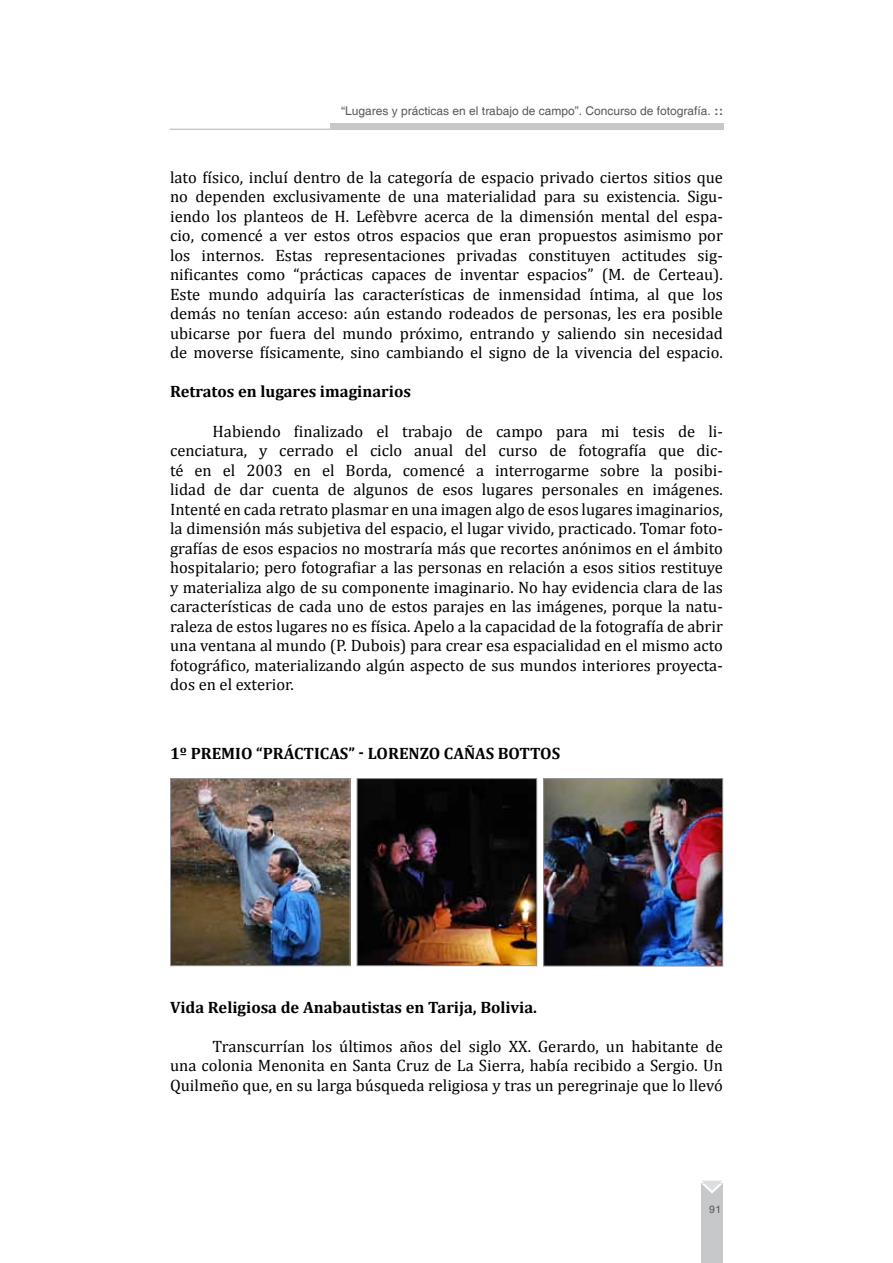
<style>
.page{position:relative;width:893px;height:1263px;background:#fff}
.page>*{position:absolute;margin:0;border:0;box-sizing:border-box;transform-origin:0 0}
.t1{font:16.5px/19.5px "Cambria";color:#000;text-align:justify}
.t2{font:700 16.5px "Cambria";color:#000}
.t3{font:12px "Helvetica";color:#58595b}
.t4{font:10.5px "Helvetica";color:#58595b}
.s1{font-weight:700}
</style>
<div class="page">
<hr style="left:170px;top:129px;width:553px;height:1px;background:#c7c8ca">
<div style="left:330px;top:124px;width:393px;height:6px;background:#c7c8ca"></div>
<div style="left:701px;top:1184px;width:22px;height:79px;background:#c7c8ca"></div>
<svg style="left:701px;top:1180px;width:22px;height:13px"></svg>
<img style="left:172px;top:780px;width:177px;height:184px">
<div style="left:170px;top:778px;width:181px;height:188px;border:1px solid #939598"></div>
<img style="left:359px;top:780px;width:176px;height:184px">
<div style="left:357px;top:778px;width:180px;height:188px;border:1px solid #939598"></div>
<img style="left:545px;top:780px;width:176px;height:184px">
<div style="left:543px;top:778px;width:180px;height:188px;border:1px solid #939598"></div>
<p class="t3" style="left:341px;top:104px;width:383px">“Lugares y prácticas en el trabajo de campo”. Concurso de fotografía. <span class="s1">::</span></p>
<p class="t1" style="left:170px;top:167px;width:554px">lato físico, incluí dentro de la categoría de espacio privado ciertos sitios que no dependen exclusivamente de una materialidad para su existencia. Sigu&shy;iendo los planteos de H. Lefèbvre acerca de la dimensión mental del espa&shy;cio, comencé a ver estos otros espacios que eran propuestos asimismo por los internos. Estas representaciones privadas constituyen actitudes sig&shy;nificantes como “prácticas capaces de inventar espacios” (M. de Certeau).<br>Este mundo adquiría las características de inmensidad íntima, al que los demás no tenían acceso: aún estando rodeados de personas, les era posible ubicarse por fuera del mundo próximo, entrando y saliendo sin necesidad de moverse físicamente, sino cambiando el signo de la vivencia del espacio.</p>
<p class="t2" style="left:170px;top:382px;width:242px">Retratos en lugares imaginarios</p>
<p class="t1" style="left:170px;top:421px;width:554px;text-indent:43px">Habiendo finalizado el trabajo de campo para mi tesis de li&shy;cenciatura, y cerrado el ciclo anual del curso de fotografía que dic&shy;té en el 2003 en el Borda, comencé a interrogarme sobre la posibi&shy;lidad de dar cuenta de algunos de esos lugares personales en imágenes.<br>Intenté en cada retrato plasmar en una imagen algo de esos lugares imaginarios, la dimensión más subjetiva del espacio, el lugar vivido, practicado. Tomar foto&shy;grafías de esos espacios no mostraría más que recortes anónimos en el ámbito hospitalario; pero fotografiar a las personas en relación a esos sitios restituye y materializa algo de su componente imaginario. No hay evidencia clara de las características de cada uno de estos parajes en las imágenes, porque la natu&shy;raleza de estos lugares no es física. Apelo a la capacidad de la fotografía de abrir una ventana al mundo (P. Dubois) para crear esa espacialidad en el mismo acto fotográfico, materializando algún aspecto de sus mundos interiores proyecta&shy;dos en el exterior.</p>
<p class="t2" style="left:170px;top:743px;width:392px">1º Premio “Prácticas” - Lorenzo Cañas Bottos</p>
<p class="t2" style="left:170px;top:997px;width:368px">Vida Religiosa de Anabautistas en Tarija, Bolivia.</p>
<p class="t1" style="left:170px;top:1036px;width:554px;text-indent:43px">Transcurrían los últimos años del siglo XX. Gerardo, un habitante de una colonia Menonita en Santa Cruz de La Sierra, había recibido a Sergio. Un Quilmeño que, en su larga búsqueda religiosa y tras un peregrinaje que lo llevó</p>
<p class="t4" style="left:709px;top:1203px;width:14px">91</p>
</div>
